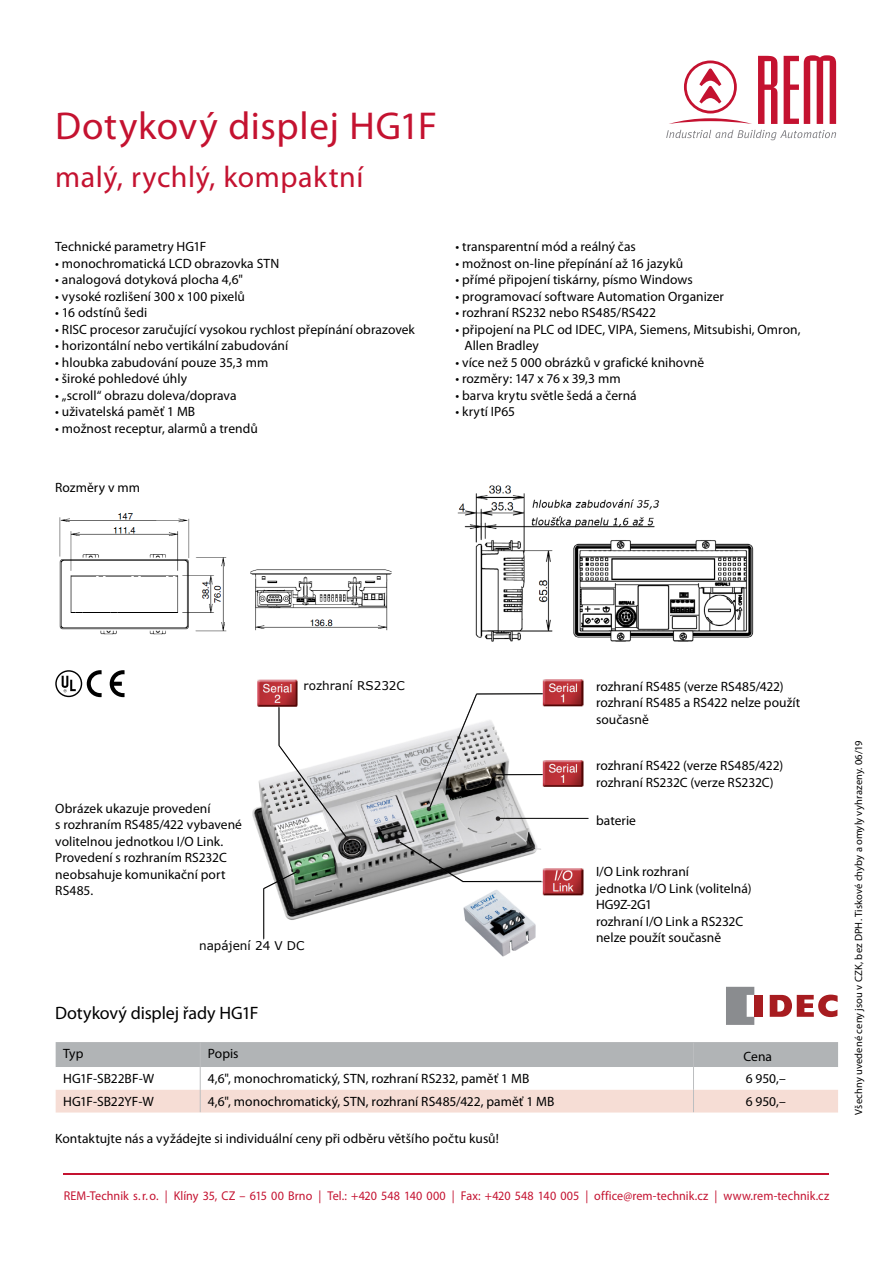
<style>
.page{position:relative;width:893px;height:1263px;background:#fff}
.page>*{position:absolute;margin:0;border:0;box-sizing:border-box;transform-origin:0 0}
.t1{font:39px "Myriad Pro";letter-spacing:.015em;color:#c41230}
.t2{font:30px "Myriad Pro";letter-spacing:.02em;color:#c41230}
.t3{font:18px "Myriad Pro";letter-spacing:-.005em;color:#000}
.t4{font:13.5px/16.5px "Myriad Pro";letter-spacing:.005em;color:#000}
.t5{font:12.75px "Myriad Pro";letter-spacing:.005em;color:#c41230;scale:.95 1}
.t6{font:12px "Verdana";color:#000}
.t7{font:10.5px "Myriad Pro";letter-spacing:.015em;color:#000}
</style>
<div class="page">
<svg style="left:56px;top:1042px;width:782px;height:70px"></svg>
<svg style="left:666px;top:130px;width:170px;height:10px"></svg>
<svg style="left:758px;top:56px;width:19px;height:68px"></svg>
<svg style="left:784px;top:55px;width:52px;height:69px"></svg>
<svg style="left:669px;top:61px;width:83px;height:63px"></svg>
<svg style="left:726px;top:987px;width:28px;height:38px"></svg>
<div style="left:754px;top:995px;width:8px;height:22px;background:#a71c20"></div>
<svg style="left:770px;top:994px;width:68px;height:23px"></svg>
<svg style="left:55px;top:670px;width:70px;height:27px"></svg>
<img style="left:59px;top:513px;width:333px;height:122px">
<img style="left:457px;top:485px;width:297px;height:157px">
<img style="left:252px;top:679px;width:337px;height:278px">
<hr style="left:500px;top:818px;width:88px;height:1px;background:#000">
<hr style="left:463px;top:881px;width:78px;height:1px;background:#000">
<hr style="left:477px;top:693px;width:66px;height:1px;background:#000">
<hr style="left:279px;top:707px;width:1px;height:38px;background:#000">
<hr style="left:263px;top:888px;width:1px;height:51px;background:#000">
<svg style="left:263px;top:872px;width:33px;height:17px"></svg>
<svg style="left:400px;top:842px;width:63px;height:40px;background:#8b8b8c"></svg>
<svg style="left:279px;top:745px;width:67px;height:92px"></svg>
<svg style="left:430px;top:694px;width:47px;height:113px"></svg>
<hr style="left:495px;top:774px;width:47px;height:1px;background:#000">
<hr style="left:64px;top:1174px;width:765px;height:1px;background:#c41230">
<h1 class="t1" style="left:55px;top:102px;width:383px">Dotykový displej HG1F</h1>
<h2 class="t2" style="left:55px;top:158px;width:310px">malý, rychlý, kompaktní</h2>
<p class="t4" style="left:55px;top:238px;width:153px">Technické parametry HG1F</p>
<p class="t4" style="left:55px;top:255px;width:225px">• monochromatická LCD obrazovka STN</p>
<p class="t4" style="left:55px;top:271px;width:189px">• analogová dotyková plocha 4,6"</p>
<p class="t4" style="left:55px;top:288px;width:191px">• vysoké rozlišení 300 x 100 pixelů</p>
<p class="t4" style="left:55px;top:304px;width:94px">• 16 odstínů šedi</p>
<p class="t4" style="left:55px;top:321px;width:361px">• RISC procesor zaručující vysokou rychlost přepínání obrazovek</p>
<p class="t4" style="left:55px;top:337px;width:234px">• horizontální nebo vertikální zabudování</p>
<p class="t4" style="left:55px;top:353px;width:214px">• hloubka zabudování pouze 35,3 mm</p>
<p class="t4" style="left:55px;top:370px;width:133px">• široké pohledové úhly</p>
<p class="t4" style="left:55px;top:386px;width:183px">• „scroll“ obrazu doleva/doprava</p>
<p class="t4" style="left:55px;top:403px;width:142px">• uživatelská paměť 1 MB</p>
<p class="t4" style="left:55px;top:419px;width:204px">• možnost receptur, alarmů a trendů</p>
<p class="t4" style="left:55px;top:479px;width:86px">Rozměry v mm</p>
<p class="t4" style="left:455px;top:238px;width:182px">• transparentní mód a reálný čas</p>
<p class="t4" style="left:455px;top:255px;width:229px">• možnost on-line přepínání až 16 jazyků</p>
<p class="t4" style="left:455px;top:271px;width:239px">• přímé připojení tiskárny, písmo Windows</p>
<p class="t4" style="left:455px;top:288px;width:270px">• programovací software Automation Organizer</p>
<p class="t4" style="left:455px;top:304px;width:202px">• rozhraní RS232 nebo RS485/RS422</p>
<p class="t4" style="left:464px;top:321px;width:338px;text-indent:-9px">• připojení na PLC od IDEC, VIPA, Siemens, Mitsubishi, Omron,<br>Allen Bradley</p>
<p class="t4" style="left:455px;top:353px;width:250px">• více než 5 000 obrázků v grafické knihovně</p>
<p class="t4" style="left:455px;top:370px;width:167px">• rozměry: 147 x 76 x 39,3 mm</p>
<p class="t4" style="left:455px;top:386px;width:183px">• barva krytu světle šedá a černá</p>
<p class="t4" style="left:455px;top:403px;width:61px">• krytí IP65</p>
<p class="t4" style="left:55px;top:800px;width:188px">Obrázek ukazuje provedení<br>s rozhraním RS485/422 vybavené volitelnou jednotkou I/O Link.<br>Provedení s rozhraním RS232C neobsahuje komunikační port<br>RS485.</p>
<p class="t6" style="left:304px;top:677px;width:103px">rozhraní RS232C</p>
<p class="t6" style="left:199px;top:937px;width:107px">napájení 24 V DC</p>
<h3 class="t3" style="left:55px;top:1002px;width:205px">Dotykový displej řady HG1F</h3>
<p class="t4" style="left:596px;top:678px;width:206px">rozhraní RS485 (verze RS485/422) rozhraní RS485 a RS422 nelze použít současně</p>
<p class="t4" style="left:596px;top:757px;width:189px">rozhraní RS422 (verze RS485/422) rozhraní RS232C (verze RS232C)</p>
<p class="t4" style="left:596px;top:812px;width:42px">baterie</p>
<p class="t4" style="left:596px;top:863px;width:157px">I/O Link rozhraní<br>jednotka I/O Link (volitelná)<br>HG9Z-2G1<br>rozhraní I/O Link a RS232C nelze použít současně</p>
<p class="t4" style="left:63px;top:1045px;width:22px">Typ</p>
<p class="t4" style="left:208px;top:1045px;width:32px">Popis</p>
<p class="t4" style="left:743px;top:1048px;width:30px">Cena</p>
<p class="t4" style="left:63px;top:1070px;width:92px">HG1F-SB22BF-W</p>
<p class="t4" style="left:208px;top:1070px;width:323px">4,6", monochromatický, STN, rozhraní RS232, paměť 1 MB</p>
<p class="t4" style="left:746px;top:1070px;width:42px">6 950,–</p>
<p class="t4" style="left:63px;top:1093px;width:92px">HG1F-SB22YF-W</p>
<p class="t4" style="left:208px;top:1093px;width:348px">4,6", monochromatický, STN, rozhraní RS485/422, paměť 1 MB</p>
<p class="t4" style="left:746px;top:1093px;width:42px">6 950,–</p>
<p class="t4" style="left:55px;top:1130px;width:445px">Kontaktujte nás a vyžádejte si individuální ceny při odběru většího počtu kusů!</p>
<p class="t5" style="left:64px;top:1188px;width:807px">REM-Technik s.r.o. | Klíny 35, CZ – 615 00 Brno | Tel.: +420 548 140 000 | Fax: +420 548 140 005 | office@rem-technik.cz | www.rem-technik.cz</p>
<p class="t7" style="left:852px;top:1114px;width:376px;rotate:-90deg">Všechny uvedené ceny jsou v CZK, bez DPH. Tiskové chyby a omyly vyhrazeny. 06/19</p>
</div>
